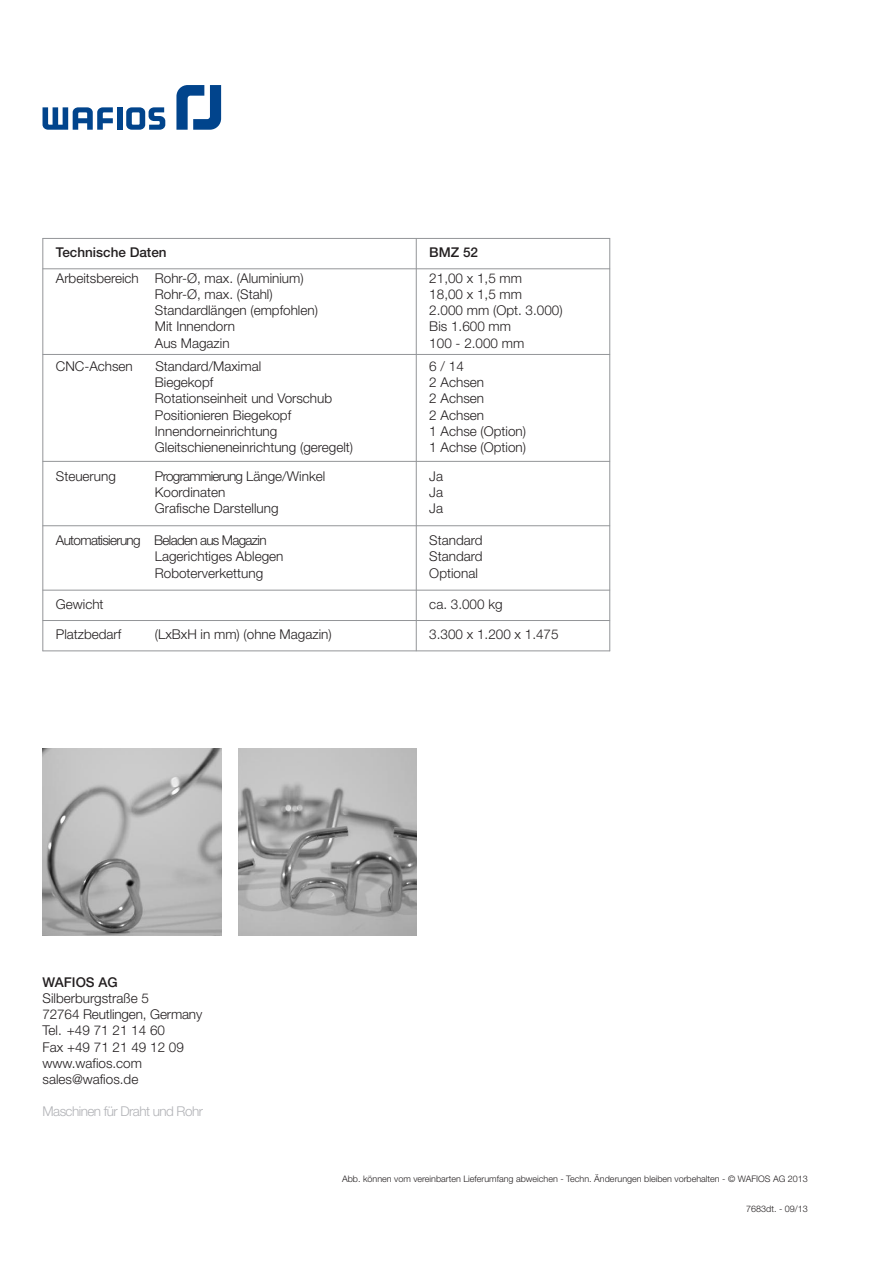
<style>
.page{position:relative;width:893px;height:1263px;background:#fff}
.page>*{position:absolute;margin:0;border:0;box-sizing:border-box;transform-origin:0 0}
.t1{font:300 13.5px/16.2px "Helvetica Neue LT";color:#231f20}
.t2{font:500 13.5px "Helvetica Neue LT";color:#231f20}
.t3{font:300 13.5px "Helvetica Neue LT";letter-spacing:-.04em;color:#b2b3b7}
.t4{font:300 9px "Helvetica Neue LT";color:#231f20}
</style>
<div class="page">
<svg style="left:43px;top:107px;width:70px;height:23px"></svg>
<div style="left:117px;top:107px;width:5px;height:23px;background:#01448c"></div>
<svg style="left:126px;top:107px;width:39px;height:23px"></svg>
<svg style="left:176px;top:85px;width:45px;height:45px"></svg>
<img style="left:238px;top:748px;width:179px;height:187px">
<img style="left:43px;top:748px;width:178px;height:187px">
<hr style="left:43px;top:238px;width:1px;height:413px;background:#939598">
<hr style="left:416px;top:238px;width:1px;height:413px;background:#939598">
<hr style="left:609px;top:238px;width:1px;height:413px;background:#939598">
<hr style="left:43px;top:238px;width:567px;height:1px;background:#939598">
<hr style="left:43px;top:268px;width:567px;height:1px;background:#939598">
<hr style="left:43px;top:354px;width:567px;height:1px;background:#939598">
<hr style="left:43px;top:461px;width:567px;height:1px;background:#939598">
<hr style="left:43px;top:525px;width:567px;height:1px;background:#939598">
<hr style="left:43px;top:590px;width:567px;height:1px;background:#939598">
<hr style="left:43px;top:620px;width:567px;height:1px;background:#939598">
<hr style="left:43px;top:650px;width:567px;height:1px;background:#939598">
<p class="t2" style="left:56px;top:247px;width:112px">Technische Daten</p>
<p class="t2" style="left:429px;top:247px;width:50px">BMZ 52</p>
<p class="t1" style="left:155px;top:271px;width:165px;text-indent:-99px">Arbeitsbereich Rohr-Ø, max. (Aluminium)<br>Rohr-Ø, max. (Stahl)<br>Standardlängen (empfohlen)<br>Mit Innendorn<br>Aus Magazin</p>
<p class="t1" style="left:429px;top:271px;width:135px">21,00 x 1,5 mm<br>18,00 x 1,5 mm<br>2.000 mm (Opt. 3.000)<br>Bis 1.600 mm<br>100 - 2.000 mm</p>
<p class="t1" style="left:56px;top:359px;width:79px">CNC-Achsen</p>
<p class="t1" style="left:155px;top:359px;width:200px">Standard/Maximal<br>Biegekopf<br>Rotationseinheit und Vorschub<br>Positionieren Biegekopf<br>Innendorneinrichtung<br>Gleitschieneneinrichtung (geregelt)</p>
<p class="t1" style="left:429px;top:359px;width:98px">6/14<br>2 Achsen<br>2 Achsen<br>2 Achsen<br>1 Achse (Option)<br>1 Achse (Option)</p>
<p class="t1" style="left:56px;top:469px;width:62px">Steuerung</p>
<p class="t1" style="left:155px;top:469px;width:172px">Programmierung Länge/Winkel<br>Koordinaten<br>Grafische Darstellung</p>
<p class="t1" style="left:429px;top:469px;width:15px;text-align:justify">Ja Ja Ja</p>
<p class="t1" style="left:155px;top:534px;width:130px;text-indent:-99px">Automatisierung Beladen aus Magazin<br>Lagerichtiges Ablegen<br>Roboterverkettung</p>
<p class="t1" style="left:429px;top:534px;width:55px;text-align:justify">Standard Standard Optional</p>
<p class="t1" style="left:56px;top:597px;width:49px">Gewicht</p>
<p class="t1" style="left:429px;top:597px;width:75px">ca. 3.000 kg</p>
<p class="t1" style="left:56px;top:628px;width:67px">Platzbedarf</p>
<p class="t1" style="left:155px;top:628px;width:178px">(LxBxH in mm) (ohne Magazin)</p>
<p class="t1" style="left:429px;top:628px;width:131px">3.300 x 1.200 x 1.475</p>
<p class="t2" style="left:43px;top:977px;width:77px">WAFIOS AG</p>
<p class="t1" style="left:43px;top:991px;width:161px">Silberburgstraße 5<br>72764 Reutlingen, Germany<br>Tel. +49 71 21 14 60<br>Fax +49 71 21 49 12 09 www.wafios.com sales@wafios.de</p>
<p class="t3" style="left:43px;top:1107px;width:162px">Maschinen für Draht und Rohr</p>
<p class="t4" style="left:342px;top:1176px;width:467px">Abb. können vom vereinbarten Lieferumfang abweichen - Techn. Änderungen bleiben vorbehalten - © WAFIOS AG 2013</p>
<p class="t4" style="left:746px;top:1205px;width:63px">7683dt. - 09/13</p>
</div>
